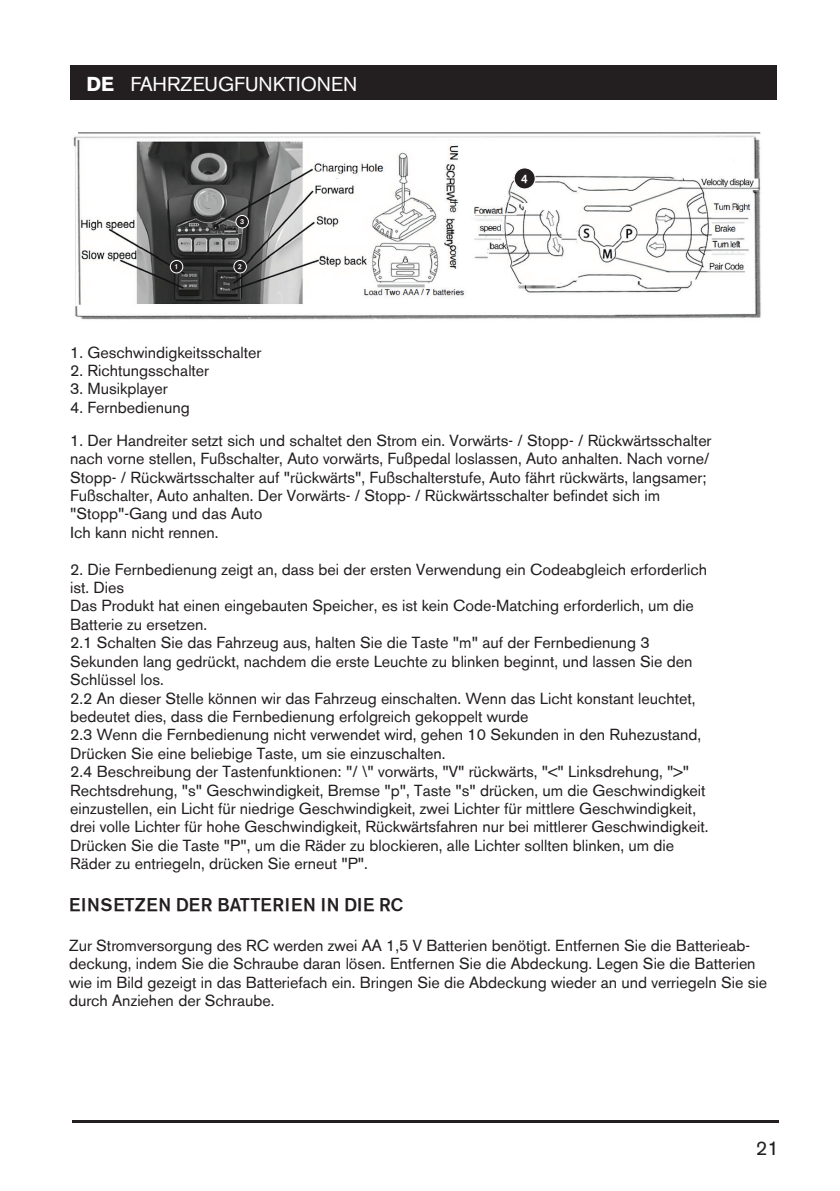
<style>
.page{position:relative;width:840px;height:1191px;background:#fff}
.page>*{position:absolute;margin:0;border:0;box-sizing:border-box;transform-origin:0 0}
.t1{font:20px "Volvo Sans";color:#fff}
.t2{font:20px "Volvo Sans";color:#231f20}
.t3{font:500 18px "Volvo Sans";letter-spacing:.04em;color:#231f20}
.t4{font:16px/18.4px "Volvo Sans";color:#231f20}
.t5{font:500 12px "Volvo Sans";color:#fff}
.t6{font:500 7.2px "Volvo Sans";color:#fff}
.s1{font-weight:700}
</style>
<div class="page">
<hr style="left:72px;top:1120px;width:706px;height:3px;background:#231f20">
<div style="left:70px;top:66px;width:706px;height:34px;background:#231f20"></div>
<img style="left:73px;top:132px;width:688px;height:188px">
<div style="left:170px;top:260px;width:13px;height:13px;background:#231f20;border-radius:50%"></div>
<div style="left:170px;top:260px;width:13px;height:13px;border:1px solid #fff;border-radius:50%"></div>
<div style="left:234px;top:260px;width:12px;height:13px;background:#231f20;border-radius:50%"></div>
<div style="left:233px;top:260px;width:14px;height:13px;border:1px solid #fff;border-radius:50%"></div>
<div style="left:236px;top:215px;width:12px;height:13px;background:#231f20;border-radius:50%"></div>
<div style="left:235px;top:215px;width:14px;height:13px;border:1px solid #fff;border-radius:50%"></div>
<div style="left:514px;top:168px;width:21px;height:21px;background:#231f20;border-radius:50%"></div>
<div style="left:513px;top:167px;width:22px;height:22px;border:1px solid #fff;border-radius:50%"></div>
<p class="t1" style="left:86px;top:71px;width:272px"><span class="s1">DE</span> FAHRZEUGFUNKTIONEN</p>
<p class="t6" style="left:240px;top:217px;width:6px">3</p>
<p class="t6" style="left:174px;top:262px;width:6px">1</p>
<p class="t6" style="left:238px;top:262px;width:6px">2</p>
<p class="t5" style="left:520px;top:171px;width:8px">4</p>
<p class="t4" style="left:70px;top:343px;width:193px">1. Geschwindigkeitsschalter</p>
<p class="t4" style="left:70px;top:361px;width:140px">2. Richtungsschalter</p>
<p class="t4" style="left:70px;top:379px;width:99px">3. Musikplayer</p>
<p class="t4" style="left:70px;top:398px;width:121px">4. Fernbedienung</p>
<p class="t4" style="left:70px;top:431px;width:642px">1. Der Handreiter setzt sich und schaltet den Strom ein. Vorwärts- / Stopp- / Rückwärtsschalter nach vorne stellen, Fußschalter, Auto vorwärts, Fußpedal loslassen, Auto anhalten. Nach vorne/ Stopp- / Rückwärtsschalter auf "rückwärts", Fußschalterstufe, Auto fährt rückwärts, langsamer; Fußschalter, Auto anhalten. Der Vorwärts- / Stopp- / Rückwärtsschalter befindet sich im "Stopp"-Gang und das Auto<br>Ich kann nicht rennen.</p>
<p class="t4" style="left:70px;top:560px;width:639px">2. Die Fernbedienung zeigt an, dass bei der ersten Verwendung ein Codeabgleich erforderlich ist. Dies<br>Das Produkt hat einen eingebauten Speicher, es ist kein Code-Matching erforderlich, um die Batterie zu ersetzen.<br>2.1 Schalten Sie das Fahrzeug aus, halten Sie die Taste "m" auf der Fernbedienung 3<br>Sekunden lang gedrückt, nachdem die erste Leuchte zu blinken beginnt, und lassen Sie den Schlüssel los.<br>2.2 An dieser Stelle können wir das Fahrzeug einschalten. Wenn das Licht konstant leuchtet, bedeutet dies, dass die Fernbedienung erfolgreich gekoppelt wurde<br>2.3 Wenn die Fernbedienung nicht verwendet wird, gehen 10 Sekunden in den Ruhezustand, Drücken Sie eine beliebige Taste, um sie einzuschalten.<br>2.4 Beschreibung der Tastenfunktionen: "/ \" vorwärts, "V" rückwärts, "&lt;" Linksdrehung, "&gt;" Rechtsdrehung, "s" Geschwindigkeit, Bremse "p", Taste "s" drücken, um die Geschwindigkeit einzustellen, ein Licht für niedrige Geschwindigkeit, zwei Lichter für mittlere Geschwindigkeit, drei volle Lichter für hohe Geschwindigkeit, Rückwärtsfahren nur bei mittlerer Geschwindigkeit.<br>Drücken Sie die Taste "P", um die Räder zu blockieren, alle Lichter sollten blinken, um die Räder zu entriegeln, drücken Sie erneut "P".</p>
<p class="t3" style="left:69px;top:893px;width:335px">EINSETZEN DER BATTERIEN IN DIE RC</p>
<p class="t4" style="left:69px;top:936px;width:699px">Zur Stromversorgung des RC werden zwei AA 1,5 V Batterien benötigt. Entfernen Sie die Batterieab&shy;deckung, indem Sie die Schraube daran lösen. Entfernen Sie die Abdeckung. Legen Sie die Batterien wie im Bild gezeigt in das Batteriefach ein. Bringen Sie die Abdeckung wieder an und verriegeln Sie sie durch Anziehen der Schraube.</p>
<p class="t2" style="left:755px;top:1135px;width:25px">21</p>
</div>
